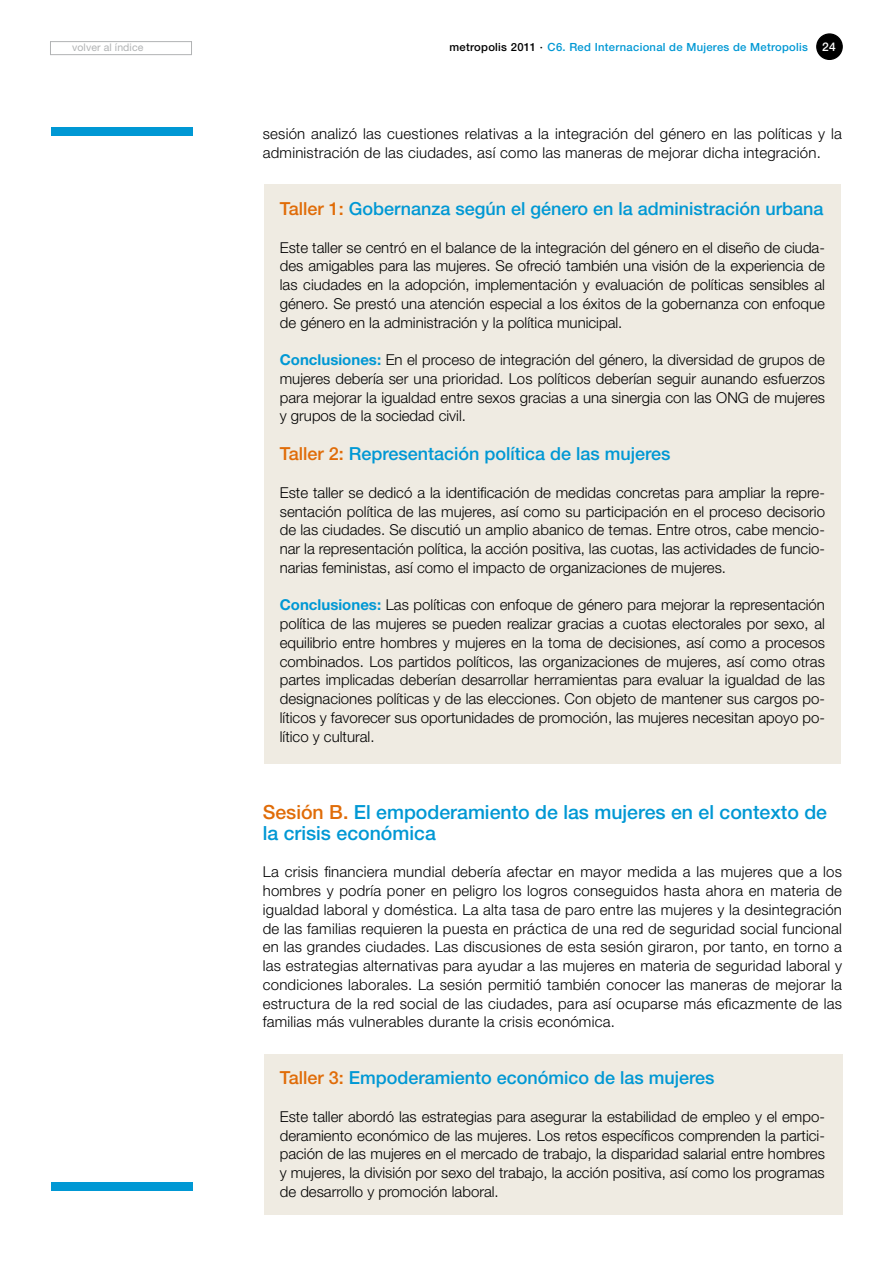
<style>
.page{position:relative;width:893px;height:1263px;background:#fff}
.page>*{position:absolute;margin:0;border:0;box-sizing:border-box;transform-origin:0 0}
.t1{font:500 19.5px/21px "Helvetica Neue LT";color:#0098d4}
.t2{font:500 18px "Helvetica Neue LT";color:#0098d4}
.t3{font:300 15px/18.8px "Helvetica Neue LT";color:#000;text-align:justify}
.t4{font:500 11.25px "Helvetica Neue LT";letter-spacing:.025em;color:#0098d4}
.t5{font:10.5px "Helvetica Neue LT";letter-spacing:.01em;color:#b1b3b4}
.s1{color:#000}
.s2{font-size:12px;color:#fff}
.s3{color:#e06c08}
.s4{font-weight:700;color:#0098d4}
</style>
<div class="page">
<div style="left:817px;top:34px;width:25px;height:25px;background:#000;border-radius:50%"></div>
<div style="left:816px;top:33px;width:27px;height:27px;border:1px solid #000;border-radius:50%"></div>
<div style="left:51px;top:128px;width:141px;height:8px;background:#0098d4"></div>
<div style="left:51px;top:1182px;width:141px;height:9px;background:#0098d4"></div>
<div style="left:50px;top:41px;width:142px;height:14px;border:1px solid #b1b3b4"></div>
<div style="left:264px;top:1054px;width:579px;height:160px;background:#efebe2"></div>
<div style="left:264px;top:185px;width:577px;height:579px;background:#efebe2"></div>
<p class="t5" style="left:72px;top:41px;width:73px">volver al índice</p>
<p class="t4" style="left:450px;top:40px;width:388px"><span class="s1">metropolis 2011 ·</span> C6. Red Internacional de Mujeres de Metropolis <span class="s2">24</span></p>
<p class="t3" style="left:263px;top:124px;width:581px">sesión analizó las cuestiones relativas a la integración del género en las políticas y la administración de las ciudades, así como las maneras de mejorar dicha integración.</p>
<p class="t2" style="left:280px;top:198px;width:545px"><span class="s3">Taller 1:</span> Gobernanza según el género en la administración urbana</p>
<p class="t3" style="left:280px;top:238px;width:547px">Este taller se centró en el balance de la integración del género en el diseño de ciuda&shy;des amigables para las mujeres. Se ofreció también una visión de la experiencia de las ciudades en la adopción, implementación y evaluación de políticas sensibles al género. Se prestó una atención especial a los éxitos de la gobernanza con enfoque de género en la administración y la política municipal.</p>
<p class="t3" style="left:280px;top:350px;width:547px"><span class="s4">Conclusiones:</span> En el proceso de integración del género, la diversidad de grupos de mujeres debería ser una prioridad. Los políticos deberían seguir aunando esfuerzos para mejorar la igualdad entre sexos gracias a una sinergia con las ONG de mujeres y grupos de la sociedad civil.</p>
<p class="t2" style="left:280px;top:442px;width:392px"><span class="s3">Taller 2:</span> Representación política de las mujeres</p>
<p class="t3" style="left:280px;top:483px;width:547px">Este taller se dedicó a la identificación de medidas concretas para ampliar la repre&shy;sentación política de las mujeres, así como su participación en el proceso decisorio de las ciudades. Se discutió un amplio abanico de temas. Entre otros, cabe mencio&shy;nar la representación política, la acción positiva, las cuotas, las actividades de funcio&shy;narias feministas, así como el impacto de organizaciones de mujeres.</p>
<p class="t3" style="left:280px;top:595px;width:547px"><span class="s4">Conclusiones:</span> Las políticas con enfoque de género para mejorar la representación política de las mujeres se pueden realizar gracias a cuotas electorales por sexo, al equilibrio entre hombres y mujeres en la toma de decisiones, así como a procesos combinados. Los partidos políticos, las organizaciones de mujeres, así como otras partes implicadas deberían desarrollar herramientas para evaluar la igualdad de las designaciones políticas y de las elecciones. Con objeto de mantener sus cargos po&shy;líticos y favorecer sus oportunidades de promoción, las mujeres necesitan apoyo po&shy;lítico y cultural.</p>
<h1 class="t1" style="left:263px;top:801px;width:566px"><span class="s3">Sesión B.</span> El empoderamiento de las mujeres en el contexto de la crisis económica</h1>
<p class="t3" style="left:263px;top:862px;width:581px">La crisis financiera mundial debería afectar en mayor medida a las mujeres que a los hombres y podría poner en peligro los logros conseguidos hasta ahora en materia de igualdad laboral y doméstica. La alta tasa de paro entre las mujeres y la desintegración de las familias requieren la puesta en práctica de una red de seguridad social funcional en las grandes ciudades. Las discusiones de esta sesión giraron, por tanto, en torno a las estrategias alternativas para ayudar a las mujeres en materia de seguridad laboral y condiciones laborales. La sesión permitió también conocer las maneras de mejorar la estructura de la red social de las ciudades, para así ocuparse más eficazmente de las familias más vulnerables durante la crisis económica.</p>
<p class="t2" style="left:280px;top:1067px;width:436px"><span class="s3">Taller 3:</span> Empoderamiento económico de las mujeres</p>
<p class="t3" style="left:280px;top:1107px;width:547px">Este taller abordó las estrategias para asegurar la estabilidad de empleo y el empo&shy;deramiento económico de las mujeres. Los retos específicos comprenden la partici&shy;pación de las mujeres en el mercado de trabajo, la disparidad salarial entre hombres y mujeres, la división por sexo del trabajo, la acción positiva, así como los programas de desarrollo y promoción laboral.</p>
</div>
